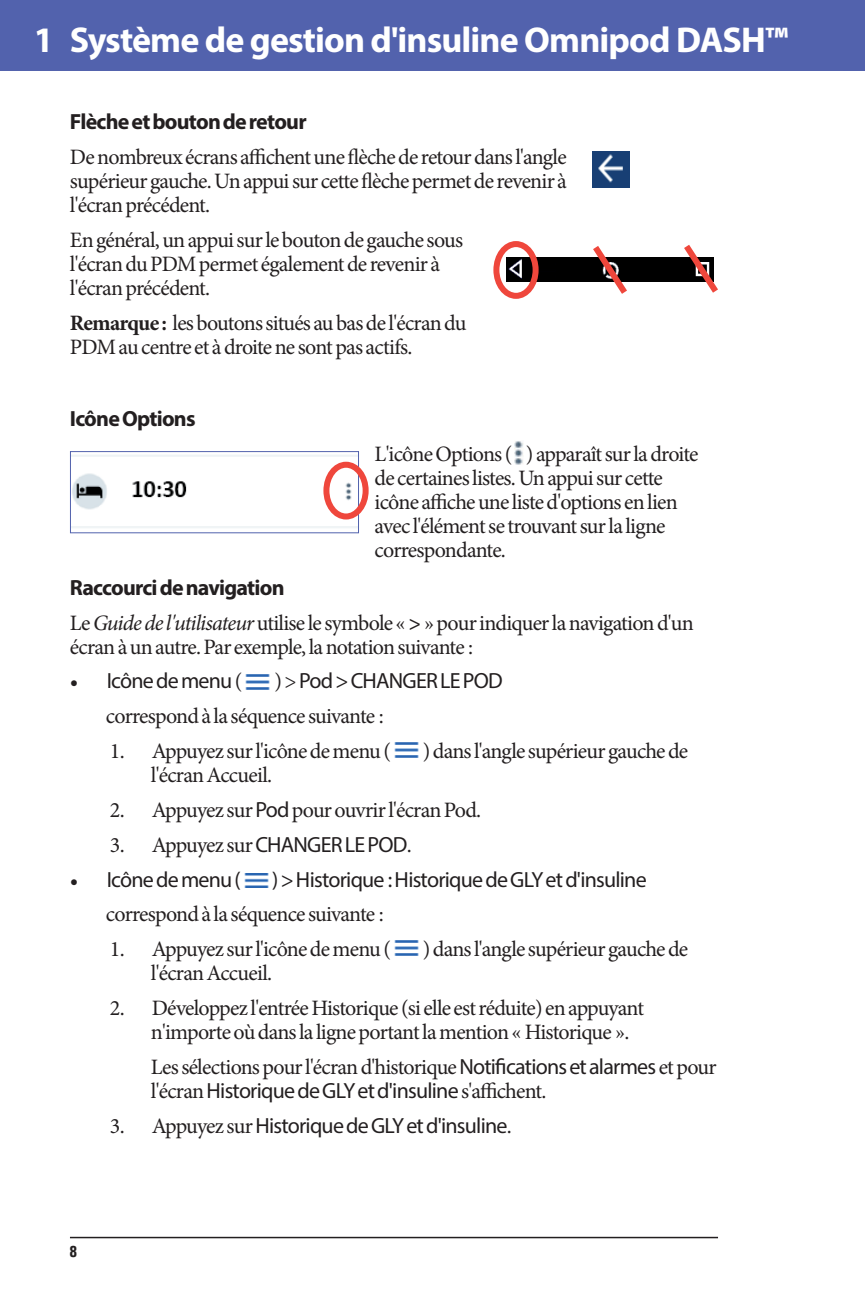
<style>
.page{position:relative;width:865px;height:1296px;background:#fff}
.page>*{position:absolute;margin:0;border:0;box-sizing:border-box;transform-origin:0 0}
.t1{font:700 36px "Myriad Pro";letter-spacing:-.025em;color:#fff}
.BodyText{font:22px/24px "Minion Pro";letter-spacing:-.035em;color:#231f20}
.t2{font:22px "Myriad Pro";letter-spacing:-.035em;color:#231f20}
.BodyTextIndent2{font:22px/24px "Minion Pro";letter-spacing:-.035em;color:#231f20}
.BodyTextIndent{font:22px "Minion Pro";letter-spacing:-.035em;color:#231f20}
.Head3{font:700 22px "Myriad Pro";letter-spacing:-.035em;color:#231f20}
.t3{font:700 condensed 16px "Univers";color:#231f20}
.s1{font-weight:700}
.s2{font-style:italic}
.s3{font-family:"Minion Pro"}
.s4{font-family:"Myriad Pro"}
</style>
<div class="page">
<div style="left:0;top:0;width:843px;height:71px;background:#5262ad"></div>
<hr style="left:70px;top:1236px;width:648px;height:2px;background:#231f20">
<img style="left:515px;top:441px;width:8px;height:24px">
<img style="left:245px;top:674px;width:25px;height:16px">
<img style="left:394px;top:742px;width:25px;height:16px">
<img style="left:244px;top:873px;width:25px;height:15px">
<img style="left:394px;top:940px;width:25px;height:16px">
<img style="left:593px;top:151px;width:36px;height:36px">
<div style="left:506px;top:257px;width:172px;height:24px;background:#000"></div>
<svg style="left:587px;top:246px;width:46px;height:48px"></svg>
<svg style="left:678px;top:245px;width:40px;height:48px"></svg>
<div style="left:493px;top:241px;width:46px;height:58px;border:6px solid #ef473c;border-radius:50%"></div>
<img style="left:72px;top:455px;width:285px;height:73px">
<div style="left:70px;top:451px;width:289px;height:82px;border:1px solid #5262ad"></div>
<div style="left:323px;top:462px;width:46px;height:57px;border:6px solid #ef473c;border-radius:50%"></div>
<div style="left:843px;top:0;width:22px;height:71px;background:#5262ad"></div>
<h1 class="t1" style="left:34px;top:16px;width:756px">1 Système de gestion d'insuline Omnipod DASH™</h1>
<p class="Head3" style="left:70px;top:107px;width:238px">Flèche et bouton de retour</p>
<p class="BodyText" style="left:70px;top:145px;width:498px;text-align:justify">De nombreux écrans affichent une flèche de retour dans l'angle supérieur gauche. Un appui sur cette flèche permet de revenir à l'écran précédent.</p>
<p class="BodyText" style="left:70px;top:228px;width:395px">En général, un appui sur le bouton de gauche sous l'écran du PDM permet également de revenir à l'écran précédent.</p>
<p class="BodyText" style="left:70px;top:311px;width:398px"><span class="s1">Remarque :</span> les boutons situés au bas de l'écran du<br>PDM au centre et à droite ne sont pas actifs.</p>
<p class="Head3" style="left:70px;top:404px;width:127px">Icône Options</p>
<p class="BodyText" style="left:375px;top:442px;width:325px">L'icône Options ( ) apparaît sur la droite de certaines listes. Un appui sur cette icône affiche une liste d'options en lien avec l'élément se trouvant sur la ligne correspondante.</p>
<p class="Head3" style="left:70px;top:573px;width:216px">Raccourci de navigation</p>
<p class="BodyText" style="left:70px;top:611px;width:625px">Le <span class="s2">Guide de l'utilisateur</span> utilise le symbole « <span class="s1">&gt;</span> » pour indiquer la navigation d'un écran à un autre. Par exemple, la notation suivante :</p>
<p class="t2" style="left:70px;top:667px;width:174px"><span class="s3">•</span> Icône de menu <span class="s3">(</span></p>
<p class="t2" style="left:274px;top:667px;width:230px"><span class="s3">) &gt;</span> Pod &gt; CHANGER LE POD</p>
<p class="BodyTextIndent" style="left:106px;top:701px;width:279px">correspond à la séquence suivante :</p>
<p class="BodyText" style="left:110px;top:739px;width:282px">1. Appuyez sur l'icône de menu (</p>
<p class="BodyText" style="left:423px;top:739px;width:267px">) dans l'angle supérieur gauche de</p>
<p class="BodyText" style="left:151px;top:763px;width:123px">l'écran Accueil.</p>
<p class="BodyText" style="left:110px;top:798px;width:373px">2. Appuyez sur <span class="s4">Pod</span> pour ouvrir l'écran Pod.</p>
<p class="BodyText" style="left:110px;top:833px;width:303px">3. Appuyez sur <span class="s4">CHANGER LE POD</span>.</p>
<p class="t2" style="left:70px;top:865px;width:172px"><span class="s3">•</span> Icône de menu (</p>
<p class="t2" style="left:272px;top:865px;width:376px">) &gt; Historique : Historique de GLY et d'insuline</p>
<p class="BodyTextIndent" style="left:106px;top:899px;width:279px">correspond à la séquence suivante :</p>
<p class="BodyText" style="left:110px;top:937px;width:282px">1. Appuyez sur l'icône de menu (</p>
<p class="BodyText" style="left:423px;top:937px;width:267px">) dans l'angle supérieur gauche de</p>
<p class="BodyText" style="left:151px;top:961px;width:123px">l'écran Accueil.</p>
<p class="BodyText" style="left:151px;top:996px;width:495px;text-indent:-41px">2. Développez l'entrée Historique (si elle est réduite) en appuyant n'importe où dans la ligne portant la mention « Historique ».</p>
<p class="BodyTextIndent2" style="left:151px;top:1055px;width:567px">Les sélections pour l'écran d'historique <span class="s4">Notifications et alarmes</span> et pour l'écran <span class="s4">Historique de GLY et d'insuline</span> s'affichent.</p>
<p class="t2" style="left:110px;top:1111px;width:403px"><span class="s3">3. Appuyez sur</span> Historique de GLY et d'insuline<span class="s3">.</span></p>
<p class="t3" style="left:70px;top:1241px;width:9px">8</p>
</div>
